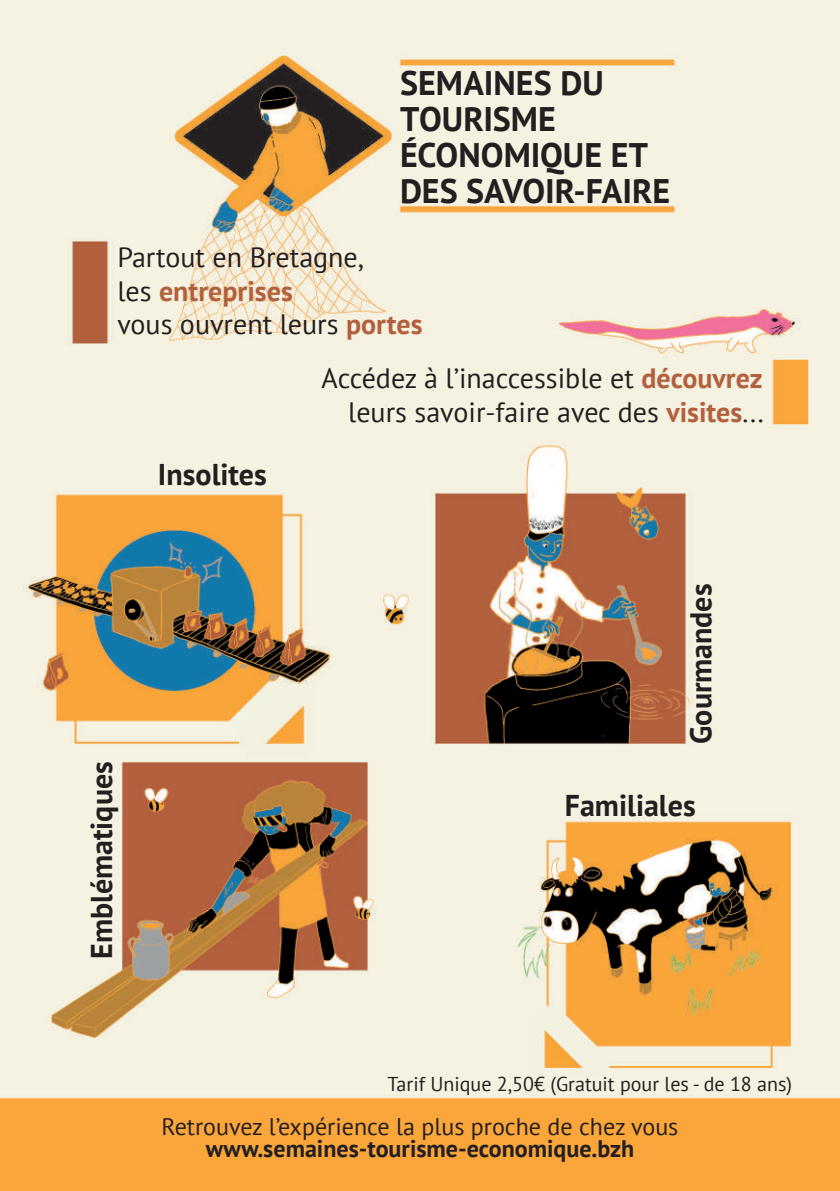
<style>
.page{position:relative;width:840px;height:1191px;background:#fff}
.page>*{position:absolute;margin:0;border:0;box-sizing:border-box;transform-origin:0 0}
.t1{font:700 34px/36px "PT Sans";color:#231f20}
.t2{font:700 30px "PT Sans";color:#231f20}
.t3{font:28px/33.6px "PT Sans";color:#231f20}
.t4{font:24px "PT Sans";color:#231f20}
.t5{font:700 24px "PT Sans";color:#231f20}
.t6{font:20px "PT Sans";color:#231f20}
.s1{font-weight:700;color:#b2603d}
</style>
<div class="page">
<img style="left:0;top:0;width:839px;height:1191px">
<p class="t1" style="left:400px;top:64px;width:271px">SEMAINES DU<br>TOURISME<br>ÉCONOMIQUE ET<br>DES SAVOIR-FAIRE</p>
<p class="t3" style="left:117px;top:240px;width:306px">Partout en Bretagne,<br>les <span class="s1">entreprises<br></span>vous ouvrent leurs <span class="s1">portes</span></p>
<p class="t3" style="left:321px;top:361px;width:443px;text-align:right">Accédez à l’inaccessible et <span class="s1">découvrez </span>leurs savoir-faire avec des <span class="s1">visites</span>...</p>
<p class="t2" style="left:158px;top:454px;width:110px">Insolites</p>
<p class="t2" style="left:82px;top:959px;width:199px;rotate:-90deg">Emblématiques</p>
<p class="t2" style="left:680px;top:743px;width:161px;rotate:-90deg">Gourmandes</p>
<p class="t2" style="left:564px;top:786px;width:132px">Familiales</p>
<p class="t6" style="left:387px;top:1071px;width:406px">Tarif Unique 2,50€ (Gratuit pour les - de 18 ans)</p>
<p class="t4" style="left:161px;top:1110px;width:518px">Retrouvez l’expérience la plus proche de chez vous</p>
<p class="t5" style="left:205px;top:1132px;width:430px">www.semaines-tourisme-economique.bzh</p>
</div>
